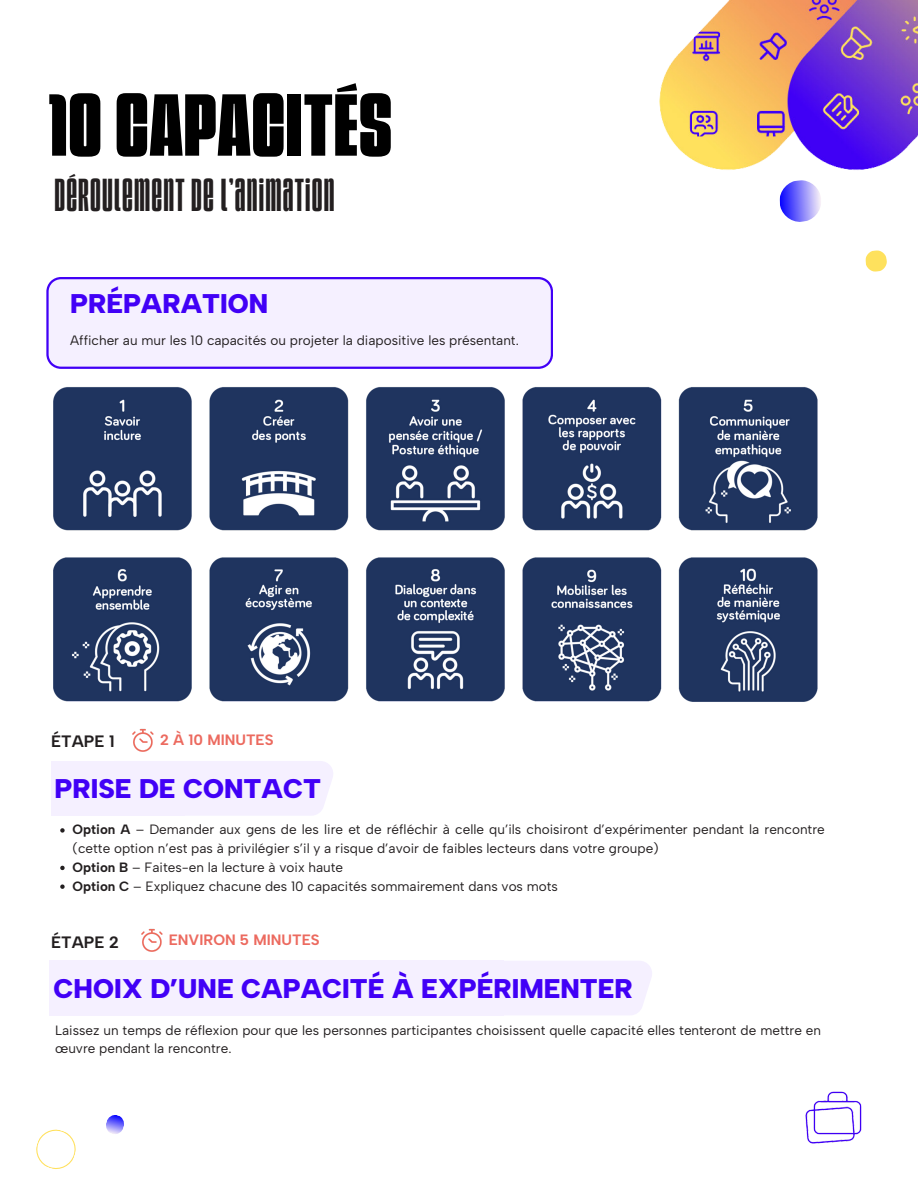
<style>
.page{position:relative;width:918px;height:1188px;background:#fff}
.page>*{position:absolute;margin:0;border:0;box-sizing:border-box;transform-origin:0 0}
.t1{font:600 82.5px "Superlumina";letter-spacing:.015em;color:#000}
.t2{font:43.35px "Superlumina";letter-spacing:.03em;color:#231f20}
.t3{font:900 27px "Albert Sans";color:#4100f6}
.t4{font:700 16.5px "Albert Sans";color:#231f20}
.t5{font:700 15px "Albert Sans";color:#ec6a5f}
.t6{font:13.5px/18.8px "Albert Sans";color:#231f20}
.s1{font-weight:700}
</style>
<div class="page">
<img style="left:132px;top:728px;width:22px;height:24px">
<img style="left:805px;top:1091px;width:57px;height:53px">
<svg style="left:46px;top:277px;width:507px;height:92px"></svg>
<div style="left:185px;top:761px;width:148px;height:55px;background:#f5f0ff"></div>
<div style="left:51px;top:761px;width:134px;height:55px;background:#f5f0ff"></div>
<div style="left:504px;top:961px;width:148px;height:54px;background:#f5f0ff"></div>
<div style="left:49px;top:961px;width:455px;height:55px;background:#f5f0ff"></div>
<svg style="left:60px;top:828px;width:5px;height:5px"></svg>
<svg style="left:60px;top:866px;width:5px;height:4px"></svg>
<svg style="left:60px;top:884px;width:5px;height:5px"></svg>
<img style="left:141px;top:928px;width:22px;height:24px">
<img style="left:659px;top:0;width:259px;height:272px">
<img style="left:53px;top:387px;width:765px;height:315px">
<svg style="left:36px;top:1129px;width:40px;height:40px"></svg>
<svg style="left:106px;top:1115px;width:18px;height:19px"></svg>
<p class="t1" style="left:49px;top:76px;width:345px">10 CAPACITÉS</p>
<h4 class="t2" style="left:54px;top:169px;width:282px">DÉROULEMENT DE L’ANIMATION</h4>
<h4 class="t3" style="left:70px;top:288px;width:200px">PRÉPARATION</h4>
<p class="t6" style="left:70px;top:331px;width:450px">Afficher au mur les 10 capacités ou projeter la diapositive les présentant.</p>
<p class="t4" style="left:51px;top:731px;width:65px">ÉTAPE 1</p>
<p class="t5" style="left:160px;top:731px;width:115px">2 À 10 MINUTES</p>
<p class="t3" style="left:55px;top:773px;width:268px">PRISE DE CONTACT</p>
<h2 class="t6" style="left:73px;top:820px;width:754px"><span class="s1">Option A</span> – Demander aux gens de les lire et de réfléchir à celle qu’ils choisiront d’expérimenter pendant la rencontre (cette option n’est pas à privilégier s’il y a risque d’avoir de faibles lecteurs dans votre groupe)</h2>
<h3 class="t6" style="left:73px;top:858px;width:272px"><span class="s1">Option B</span> – Faites-en la lecture à voix haute</h3>
<p class="t6" style="left:73px;top:877px;width:487px"><span class="s1">Option C</span> – Expliquez chacune des 10 capacités sommairement dans vos mots</p>
<h4 class="t4" style="left:51px;top:932px;width:69px">ÉTAPE 2</h4>
<h4 class="t5" style="left:169px;top:931px;width:152px">ENVIRON 5 MINUTES</h4>
<h3 class="t3" style="left:54px;top:972px;width:581px">CHOIX D’UNE CAPACITÉ À EXPÉRIMENTER</h3>
<p class="t6" style="left:55px;top:1020px;width:768px">Laissez un temps de réflexion pour que les personnes participantes choisissent quelle capacité elles tenteront de mettre en œuvre pendant la rencontre.</p>
</div>
